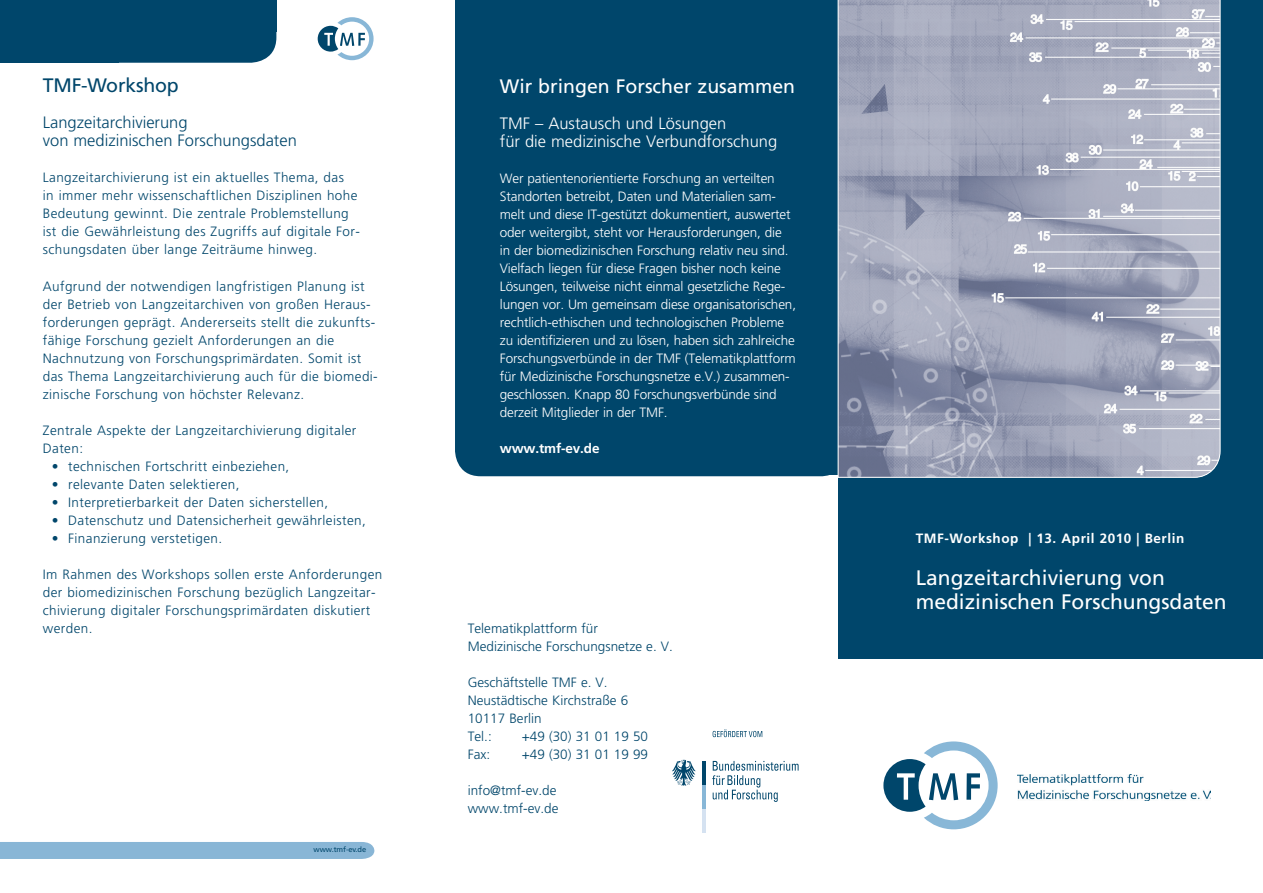
<style>
.page{position:relative;width:1263px;height:893px;background:#fff}
.page>*{position:absolute;margin:0;border:0;box-sizing:border-box;transform-origin:0 0}
.t1{font:21px/24px "Frutiger LT Std";color:#feffff}
.t2{font:19.5px "Frutiger LT Std";color:#fff}
.t3{font:19.5px "Frutiger LT Std";letter-spacing:-.01em;color:#00466b}
.t4{font:300 16.5px/18px "Frutiger LT Std";color:#fff}
.t5{font:300 16.5px/18px "Frutiger LT Std";color:#00466b}
.t6{font:300 13.5px/18px "Frutiger LT";letter-spacing:.03em;color:#00466b}
.t7{font:300 13.5px/18px "Frutiger LT Std";letter-spacing:-.01em;color:#fff}
.t8{font:300 13.5px/18px "Frutiger LT Std";color:#00466b}
.t9{font:700 13.5px "Frutiger LT Std";letter-spacing:.04em;color:#fff}
.t10{font:700 13.5px "Frutiger LT Std";letter-spacing:-.01em;color:#fff}
.t11{font:7.5px "Frutiger LT";letter-spacing:-.01em;color:#00466b}
.s1{color:#feffff}
</style>
<div class="page">
<div style="left:838px;top:0;width:425px;height:659px;background:#00466b"></div>
<div style="left:455px;top:0;width:392px;height:476px;background:#00466b;border-radius:26px"></div>
<div style="left:455px;top:0;width:383px;height:136px;background:#00466b"></div>
<svg style="left:712px;top:761px;width:86px;height:41px"></svg>
<hr style="left:702px;top:809px;width:3px;height:24px;background:#d5e2f1">
<hr style="left:702px;top:785px;width:3px;height:24px;background:#88b7d7">
<hr style="left:702px;top:761px;width:3px;height:24px;background:#00466b">
<svg style="left:672px;top:760px;width:24px;height:26px"></svg>
<svg style="left:713px;top:729px;width:49px;height:8px"></svg>
<svg style="left:318px;top:17px;width:56px;height:43px"></svg>
<div style="left:119px;top:32px;width:157px;height:31px;background:#00466b"></div>
<div style="left:0;top:0;width:119px;height:63px;background:#00466b"></div>
<div style="left:0;top:0;width:276px;height:32px;background:#00466b"></div>
<div style="left:0;top:842px;width:374px;height:17px;background:#89b6d6"></div>
<svg style="left:837px;top:0;width:384px;height:478px;background:#a3a8bb"></svg>
<img style="left:1017px;top:775px;width:194px;height:25px">
<svg style="left:883px;top:741px;width:115px;height:88px"></svg>
<h2 class="t3" style="left:43px;top:74px;width:137px">TMF-Workshop</h2>
<p class="t5" style="left:43px;top:114px;width:255px">Langzeitarchivierung<br>von medizinischen Forschungsdaten</p>
<p class="t6" style="left:43px;top:169px;width:318px">Langzeitarchivierung ist ein aktuelles Thema, das<br>in immer mehr wissenschaftlichen Disziplinen hohe Bedeutung gewinnt. Die zentrale Problemstellung ist die Gewährleistung des Zugriffs auf digitale For&shy;schungsdaten über lange Zeiträume hinweg.</p>
<p class="t6" style="left:43px;top:278px;width:336px">Aufgrund der notwendigen langfristigen Planung ist der Betrieb von Langzeitarchiven von großen Heraus&shy;forderungen geprägt. Andererseits stellt die zukunfts&shy;fähige Forschung gezielt Anforderungen an die Nachnutzung von Forschungsprimärdaten. Somit ist das Thema Langzeitarchivierung auch für die biomedi&shy;zinische Forschung von höchster Relevanz.</p>
<p class="t6" style="left:43px;top:422px;width:315px">Zentrale Aspekte der Langzeitarchivierung digitaler<br>Daten:</p>
<p class="t6" style="left:52px;top:458px;width:239px">• technischen Fortschritt einbeziehen,</p>
<p class="t6" style="left:52px;top:476px;width:189px">• relevante Daten selektieren,</p>
<p class="t6" style="left:52px;top:494px;width:278px">• Interpretierbarkeit der Daten sicherstellen,</p>
<p class="t6" style="left:52px;top:512px;width:315px">• Datenschutz und Datensicherheit gewährleisten,</p>
<p class="t6" style="left:52px;top:530px;width:172px">• Finanzierung verstetigen.</p>
<p class="t6" style="left:43px;top:566px;width:341px">Im Rahmen des Workshops sollen erste Anforderungen der biomedizinischen Forschung bezüglich Langzeitar&shy;chivierung digitaler Forschungsprimärdaten diskutiert werden.</p>
<p class="t11" style="left:314px;top:845px;width:54px">www.tmf-ev.de</p>
<h2 class="t2" style="left:500px;top:75px;width:297px">Wir bringen Forscher zusammen</h2>
<p class="t4" style="left:500px;top:115px;width:279px">TMF – Austausch und Lösungen<br>für die medizinische Verbundforschung</p>
<p class="t7" style="left:500px;top:170px;width:298px">Wer patientenorientierte Forschung an verteilten Standorten betreibt, Daten und Materialien sam&shy;melt und diese IT-gestützt dokumentiert, auswertet oder weitergibt, steht vor Herausforderungen, die<br>in der biomedizinischen Forschung relativ neu sind.<br>Vielfach liegen für diese Fragen bisher noch keine Lösungen, teilweise nicht einmal gesetzliche Rege&shy;lungen vor. Um gemeinsam diese organisatorischen, rechtlich-ethischen und technologischen Probleme zu identifizieren und zu lösen, haben sich zahlreiche Forschungsverbünde in der TMF (Telematikplattform für Medizinische Forschungsnetze e.V.) zusammen&shy;geschlossen. Knapp 80 Forschungsverbünde sind derzeit Mitglieder in der TMF.</p>
<p class="t10" style="left:500px;top:441px;width:101px">www.tmf-ev.de</p>
<p class="t8" style="left:468px;top:620px;width:207px">Telematikplattform für<br>Medizinische Forschungsnetze e. V.</p>
<p class="t8" style="left:468px;top:674px;width:162px">Geschäftstelle TMF e. V.<br>Neustädtische Kirchstraße 6<br>10117 Berlin<br>Tel.:</p>
<p class="t8" style="left:522px;top:728px;width:128px">+49 (30) 31 01 19 50</p>
<p class="t8" style="left:468px;top:746px;width:24px">Fax:</p>
<p class="t8" style="left:522px;top:746px;width:128px">+49 (30) 31 01 19 99</p>
<p class="t8" style="left:468px;top:782px;width:92px">info@tmf-ev.de www.tmf-ev.de</p>
<p class="t9" style="left:916px;top:531px;width:270px"><span class="s1">TMF-Workshop |</span> 13. April 2010 | Berlin</p>
<h1 class="t1" style="left:916px;top:566px;width:312px">Langzeitarchivierung von medizinischen Forschungsdaten</h1>
</div>
